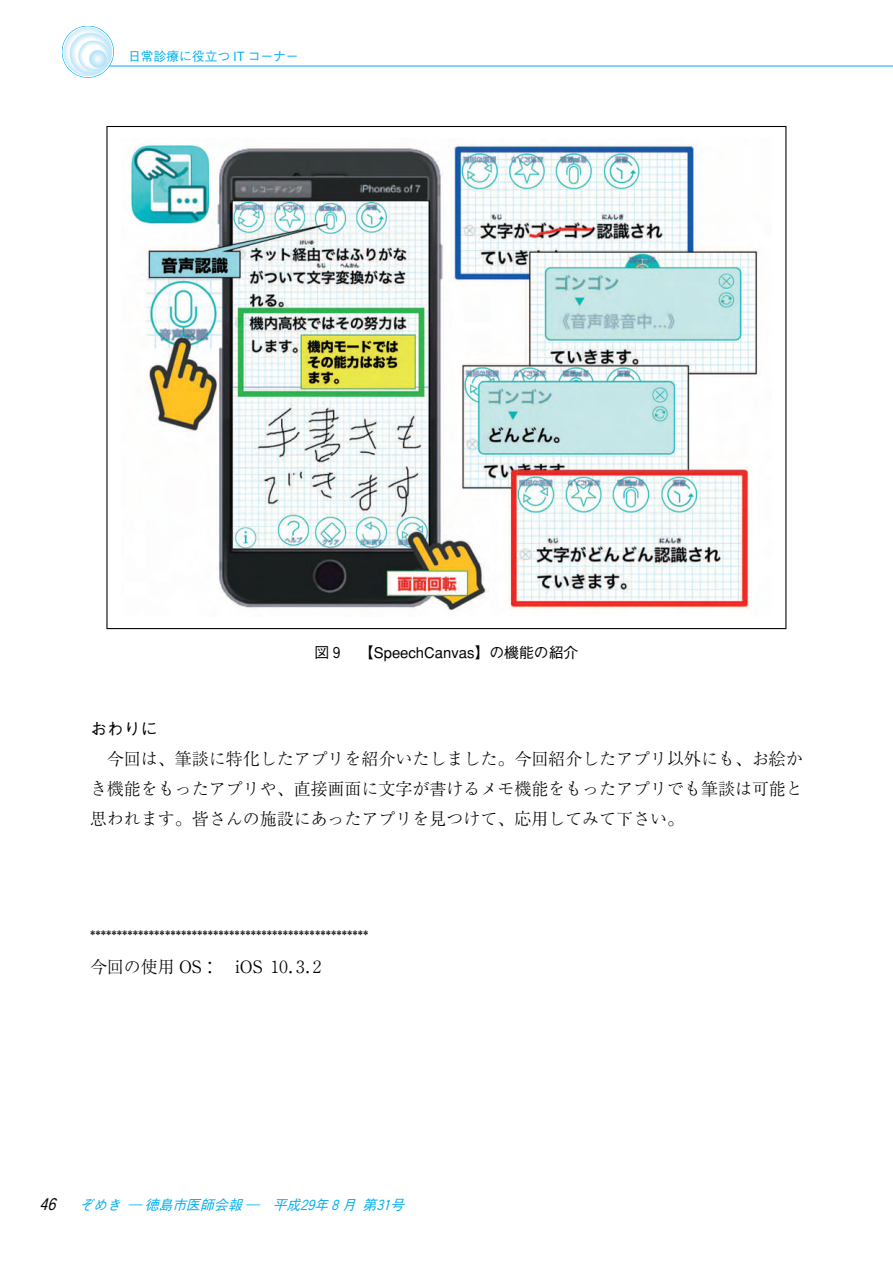
<style>
.page{position:relative;width:893px;height:1263px;background:#fff}
.page>*{position:absolute;margin:0;border:0;box-sizing:border-box;transform-origin:0 0}
.t1{font:300 16.95px "Ryumin";color:#000}
.t2{font:16.95px/29.7px "Ryumin";color:#000}
.t3{font:500 16.95px "Gothic BBB";color:#000}
.t4{font:500 14.85px "Gothic BBB";color:#000}
.t5{font:italic 500 13.8px "Gothic BBB";color:#00aeef}
.t6{font:500 12.75px "Gothic BBB";color:#00aeef}
.s1{font-weight:300}
.s2{font-size:15.9px;color:#000}
</style>
<div class="page">
<img style="left:130px;top:144px;width:629px;height:467px">
<hr style="left:90px;top:66px;width:802px;height:1px;background:#00aeef">
<svg style="left:62px;top:26px;width:52px;height:52px"></svg>
<p class="t6" style="left:128px;top:51px;width:172px">日常診療に役立つ IT コーナー</p>
<p class="t4" style="left:314px;top:647px;width:265px">図９ 【SpeechCanvas】の機能の紹介</p>
<p class="t3" style="left:90px;top:723px;width:69px">おわりに</p>
<p class="t1" style="left:107px;top:753px;width:697px">今回は、筆談に特化したアプリを紹介いたしました。今回紹介したアプリ以外にも、お絵か</p>
<p class="t1" style="left:90px;top:783px;width:714px">き機能をもったアプリや、直接画面に文字が書けるメモ機能をもったアプリでも筆談は可能と</p>
<p class="t1" style="left:90px;top:812px;width:595px">思われます。皆さんの施設にあったアプリを見つけて、応用してみて下さい。</p>
<p class="t2" style="left:90px;top:924px;width:280px">****************************************************<span class="s1">今回の使用</span> OS<span class="s1">：</span> iOS <span class="s1">１０．３．２</span></p>
<p class="t5" style="left:36px;top:1200px;width:373px"><span class="s2">４６</span> ぞめき ― 徳島市医師会報 ― 平成２９年８月第３１号</p>
</div>
